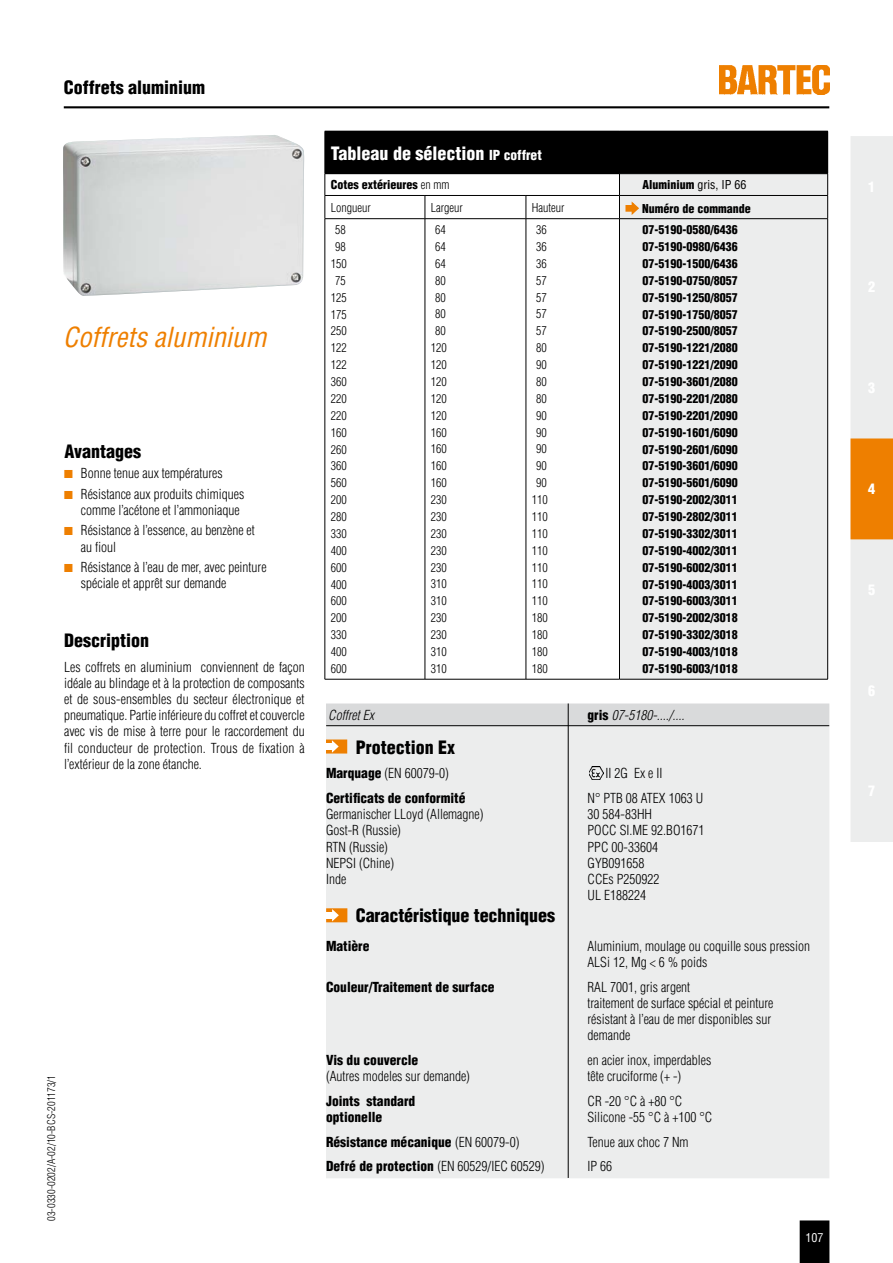
<style>
.page{position:relative;width:893px;height:1263px;background:#fff}
.page>*{position:absolute;margin:0;border:0;box-sizing:border-box;transform-origin:0 0}
.t1{font:italic condensed 27px "Helvetica";color:#ee7f00}
.t2{font:900 condensed 18px "Helvetica";color:#000}
.t3{font:900 condensed 18px "Helvetica";color:#fff}
.t4{font:900 condensed 14.25px "Helvetica";color:#fff}
.t5{font:300 condensed 13.5px/16.2px "Helvetica";color:#000}
.t6{font:900 condensed 13.5px "Helvetica";color:#000}
.t7{font:italic 300 condensed 13.5px "Helvetica";color:#000}
.t8{font:900 condensed 12px/16.8px "Helvetica";color:#000;text-align:justify}
.t9{font:300 condensed 12px/16.8px "Helvetica";color:#000;text-align:center}
.t10{font:condensed 12px "Helvetica";color:#fff}
.t11{font:300 condensed 10.5px "Helvetica";color:#000}
.s1{font-size:13.5px}
.s2{font-weight:300}
.s3{font-weight:400}
.s4{font-weight:900;font-style:normal}
.s5{font-weight:900}
</style>
<div class="page">
<img style="left:63px;top:135px;width:241px;height:161px">
<hr style="left:64px;top:106px;width:765px;height:2px;background:#000">
<svg style="left:800px;top:1220px;width:29px;height:43px"></svg>
<svg style="left:850px;top:136px;width:43px;height:706px;background:#ecddcb"></svg>
<div style="left:326px;top:703px;width:503px;height:23px;background:#d9dadb;border:2px solid #d9dadb"></div>
<div style="left:326px;top:726px;width:503px;height:452px;background:#eceded"></div>
<hr style="left:568px;top:703px;width:1px;height:475px;background:#000">
<hr style="left:326px;top:725px;width:503px;height:1px;background:#000">
<div style="left:326px;top:739px;width:21px;height:14px;background:#ee7f00;border:2px solid #ee7f00"></div>
<div style="left:326px;top:743px;width:8px;height:6px;background:#fff"></div>
<svg style="left:332px;top:740px;width:7px;height:13px"></svg>
<div style="left:326px;top:908px;width:21px;height:14px;background:#ee7f00;border:2px solid #ee7f00"></div>
<div style="left:324px;top:912px;width:10px;height:6px;background:#fff"></div>
<svg style="left:332px;top:909px;width:7px;height:12px"></svg>
<img style="left:589px;top:767px;width:15px;height:12px">
<div style="left:325px;top:131px;width:503px;height:43px;background:#000"></div>
<div style="left:620px;top:174px;width:207px;height:505px;background:#eceded"></div>
<hr style="left:325px;top:195px;width:100px;height:1px;background:#000">
<svg style="left:325px;top:174px;width:1px;height:44px"></svg>
<hr style="left:425px;top:195px;width:101px;height:1px;background:#000">
<svg style="left:425px;top:196px;width:1px;height:22px"></svg>
<hr style="left:526px;top:195px;width:93px;height:1px;background:#000">
<svg style="left:526px;top:196px;width:1px;height:22px"></svg>
<hr style="left:619px;top:195px;width:209px;height:1px;background:#000">
<svg style="left:619px;top:174px;width:1px;height:44px"></svg>
<svg style="left:827px;top:174px;width:1px;height:44px"></svg>
<hr style="left:325px;top:218px;width:100px;height:1px;background:#000">
<hr style="left:325px;top:219px;width:1px;height:460px;background:#000">
<hr style="left:425px;top:218px;width:101px;height:1px;background:#000">
<hr style="left:425px;top:219px;width:1px;height:460px;background:#000">
<hr style="left:526px;top:218px;width:93px;height:1px;background:#000">
<hr style="left:526px;top:219px;width:1px;height:460px;background:#000">
<hr style="left:619px;top:218px;width:209px;height:1px;background:#000">
<hr style="left:619px;top:219px;width:1px;height:460px;background:#000">
<hr style="left:827px;top:219px;width:1px;height:460px;background:#000">
<hr style="left:325px;top:679px;width:100px;height:1px;background:#000">
<hr style="left:425px;top:679px;width:101px;height:1px;background:#000">
<hr style="left:526px;top:679px;width:93px;height:1px;background:#000">
<hr style="left:619px;top:679px;width:209px;height:1px;background:#000">
<svg style="left:625px;top:205px;width:6px;height:7px"></svg>
<svg style="left:631px;top:200px;width:9px;height:17px"></svg>
<img style="left:719px;top:65px;width:111px;height:30px">
<p class="t2" style="left:64px;top:76px;width:143px">Coffrets aluminium</p>
<p class="t1" style="left:63px;top:321px;width:205px">Coffrets aluminium</p>
<p class="t2" style="left:64px;top:440px;width:78px">Avantages</p>
<p class="t5" style="left:81px;top:463px;width:165px;line-height:20.5px">Bonne tenue aux températures<br>Résistance aux produits chimiques</p>
<p class="t5" style="left:81px;top:500px;width:175px;line-height:20.5px">comme l’acétone et l’ammoniaque<br>Résistance à l’essence, au benzène et</p>
<p class="t5" style="left:81px;top:536px;width:187px;line-height:20.5px">au fioul<br>Résistance à l’eau de mer, avec peinture</p>
<p class="t5" style="left:81px;top:575px;width:147px">spéciale et apprêt sur demande</p>
<p class="t2" style="left:64px;top:629px;width:86px">Description</p>
<p class="t5" style="left:64px;top:659px;width:242px;text-align:justify">Les coffrets en aluminium conviennent de façon idéale au blindage et à la protection de composants et de sous-ensembles du secteur électronique et pneumatique. Partie inférieure du coffret et couvercle avec vis de mise à terre pour le raccordement du fil conducteur de protection. Trous de fixation à l’extérieur de la zone étanche.</p>
<p class="t11" style="left:45px;top:1221px;width:147px;rotate:-90deg">03-0330-0202/A-02/10-BCS-201173/1</p>
<p class="t3" style="left:331px;top:142px;width:213px">Tableau de sélection <span class="s1">IP coffret</span></p>
<p class="t8" style="left:331px;top:176px;width:120px">Cotes extérieures <span class="s2">en mm</span></p>
<p class="t8" style="left:642px;top:177px;width:106px">Aluminium <span class="s3">gris, IP 66</span></p>
<p class="t9" style="left:331px;top:199px;width:41px">Longueur</p>
<p class="t9" style="left:431px;top:199px;width:33px">Largeur</p>
<p class="t9" style="left:532px;top:199px;width:34px">Hauteur</p>
<p class="t8" style="left:642px;top:200px;width:110px">Numéro de commande</p>
<p class="t9" style="left:331px;top:221px;width:17px">58<br>98<br>150<br>75<br>125<br>175<br>250<br>122<br>122<br>360<br>220<br>220<br>160<br>260<br>360<br>560<br>200<br>280<br>330<br>400<br>600<br>400<br>600<br>200<br>330<br>400<br>600</p>
<p class="t9" style="left:431px;top:221px;width:17px">64<br>64<br>64<br>80<br>80<br>80<br>80<br>120<br>120<br>120<br>120<br>120<br>160<br>160<br>160<br>160<br>230<br>230<br>230<br>230<br>230<br>310<br>310<br>230<br>230<br>310<br>310</p>
<p class="t9" style="left:532px;top:221px;width:17px">36<br>36<br>36<br>57<br>57<br>57<br>57<br>80<br>90<br>80<br>80<br>90<br>90<br>90<br>90<br>90<br>110<br>110<br>110<br>110<br>110<br>110<br>110<br>180<br>180<br>180<br>180</p>
<p class="t8" style="left:642px;top:221px;width:97px">07-5190-0580/6436<br>07-5190-0980/6436<br>07-5190-1500/6436<br>07-5190-0750/8057<br>07-5190-1250/8057<br>07-5190-1750/8057<br>07-5190-2500/8057<br>07-5190-1221/2080<br>07-5190-1221/2090<br>07-5190-3601/2080<br>07-5190-2201/2080<br>07-5190-2201/2090<br>07-5190-1601/6090<br>07-5190-2601/6090<br>07-5190-3601/6090<br>07-5190-5601/6090<br>07-5190-2002/3011<br>07-5190-2802/3011<br>07-5190-3302/3011<br>07-5190-4002/3011<br>07-5190-6002/3011<br>07-5190-4003/3011<br>07-5190-6003/3011<br>07-5190-2002/3018<br>07-5190-3302/3018<br>07-5190-4003/1018<br>07-5190-6003/1018</p>
<p class="t7" style="left:328px;top:708px;width:47px">Coffret Ex</p>
<p class="t7" style="left:588px;top:708px;width:99px"><span class="s4">gris</span> 07-5180-..../....</p>
<p class="t2" style="left:356px;top:736px;width:101px">Protection Ex</p>
<p class="t5" style="left:326px;top:765px;width:124px"><span class="s5">Marquage</span> (EN 60079-0)</p>
<p class="t5" style="left:605px;top:765px;width:58px">II 2G Ex e II</p>
<p class="t6" style="left:326px;top:790px;width:141px">Certificats de conformité</p>
<p class="t5" style="left:588px;top:790px;width:117px">N° PTB 08 ATEX 1063 U</p>
<p class="t5" style="left:326px;top:806px;width:159px">Germanischer LLoyd (Allemagne)</p>
<p class="t5" style="left:588px;top:806px;width:66px">30 584-83HH</p>
<p class="t5" style="left:326px;top:822px;width:76px">Gost-R (Russie)</p>
<p class="t5" style="left:588px;top:822px;width:118px">POCC SI.ME 92.BO1671</p>
<p class="t5" style="left:326px;top:838px;width:64px">RTN (Russie)</p>
<p class="t5" style="left:588px;top:838px;width:72px">PPC 00-33604</p>
<p class="t5" style="left:326px;top:855px;width:70px">NEPSI (Chine)</p>
<p class="t5" style="left:588px;top:855px;width:58px">GYB091658</p>
<p class="t5" style="left:326px;top:871px;width:22px">Inde</p>
<p class="t5" style="left:588px;top:871px;width:73px">CCEs P250922<br>UL E188224</p>
<p class="t2" style="left:356px;top:904px;width:201px">Caractéristique techniques</p>
<p class="t6" style="left:326px;top:937px;width:45px">Matière</p>
<p class="t5" style="left:588px;top:938px;width:224px">Aluminium, moulage ou coquille sous pression<br>ALSi 12, Mg &lt; 6 % poids</p>
<p class="t6" style="left:326px;top:978px;width:170px">Couleur/Traitement de surface</p>
<p class="t5" style="left:588px;top:978px;width:187px">RAL 7001, gris argent<br>traitement de surface spécial et peinture résistant à l’eau de mer disponibles sur demande</p>
<p class="t6" style="left:326px;top:1051px;width:94px">Vis du couvercle</p>
<p class="t5" style="left:588px;top:1052px;width:125px">en acier inox, imperdables</p>
<p class="t5" style="left:326px;top:1068px;width:145px">(Autres modeles sur demande)</p>
<p class="t5" style="left:588px;top:1068px;width:95px">tête cruciforme (+ -)</p>
<p class="t6" style="left:326px;top:1092px;width:91px">Joints standard</p>
<p class="t5" style="left:588px;top:1093px;width:96px">CR -20 °C à +80 °C</p>
<p class="t6" style="left:326px;top:1109px;width:58px">optionelle</p>
<p class="t5" style="left:588px;top:1109px;width:126px">Silicone -55 °C à +100 °C</p>
<p class="t6" style="left:326px;top:1133px;width:195px">Résistance mécanique <span class="s2">(EN 60079-0)</span></p>
<p class="t5" style="left:588px;top:1133px;width:102px">Tenue aux choc 7 Nm</p>
<p class="t5" style="left:326px;top:1158px;width:220px"><span class="s5">Defré de protection</span> (EN 60529/IEC 60529)</p>
<p class="t5" style="left:588px;top:1158px;width:26px">IP 66</p>
<p class="t10" style="left:805px;top:1230px;width:19px">107</p>
<p class="t4" style="left:868px;top:480px;width:9px">4</p>
</div>
